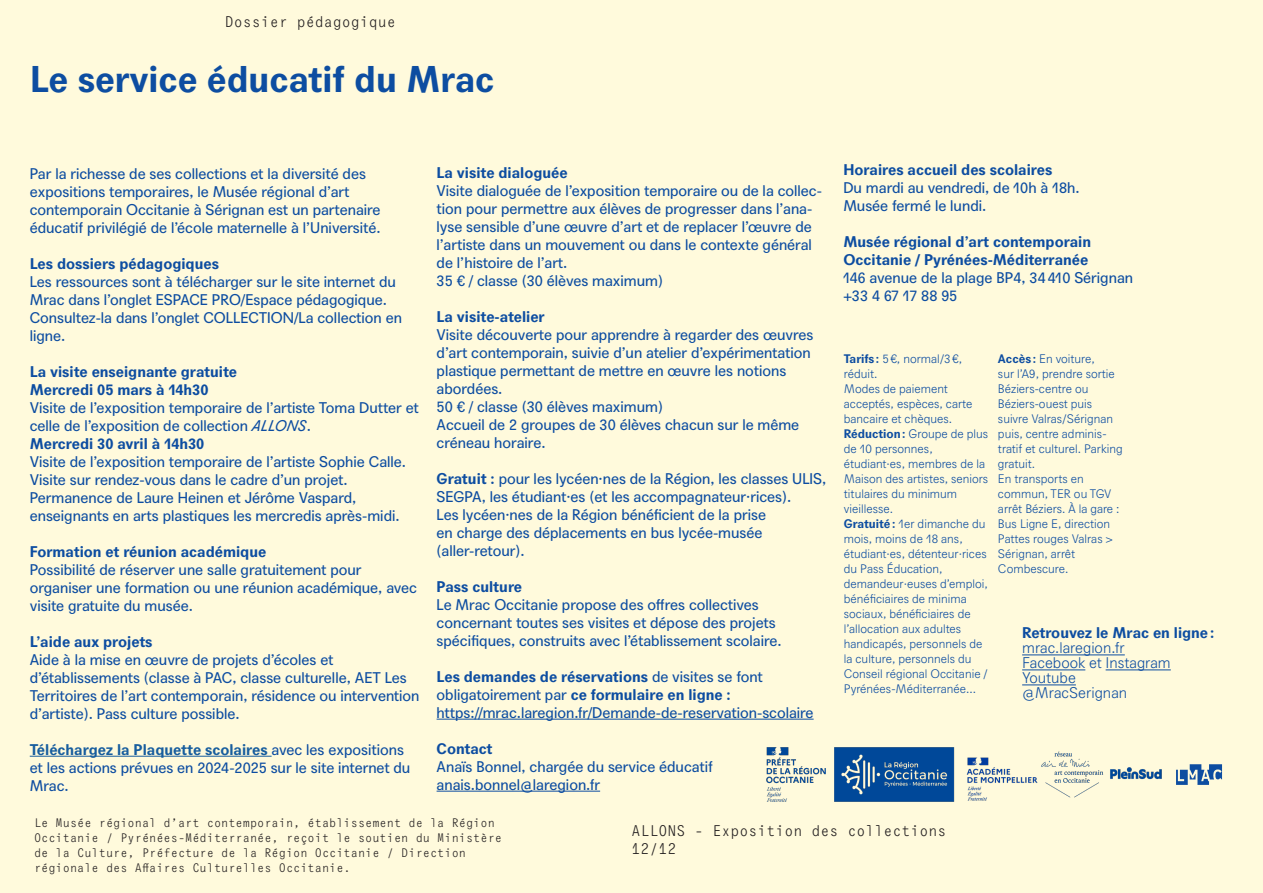
<style>
.page{position:relative;width:1263px;height:893px;background:#fffadc}
.page>*{position:absolute;margin:0;border:0;box-sizing:border-box;transform-origin:0 0}
.Titre{font:700 36px "Agipo";color:#0d4da1}
.Base{font:15px/18px "Agipo";color:#0d4da1}
.Base-2{font:700 15px/18px "Agipo";color:#0d4da1}
.Light{font:300 15px/15px "Agipo";color:#0d4da1}
.t1{font:15px/18px "Agipo Mono";color:#231f20}
.Light-2{font:300 12px/15px "Agipo";color:#0d4da1}
.Leg{font:12px/15px "Agipo Mono";color:#231f20}
.s1{font-weight:700}
.s2{font-weight:400}
.s3{font-style:italic}
.s4{font-weight:700;color:#175d9e}
</style>
<div class="page">
<hr style="left:1022px;top:654px;width:103px;height:1px;background:#0d4da1">
<hr style="left:1022px;top:669px;width:63px;height:1px;background:#0d4da1">
<hr style="left:1106px;top:669px;width:65px;height:1px;background:#0d4da1">
<hr style="left:1022px;top:684px;width:54px;height:1px;background:#0d4da1">
<hr style="left:30px;top:756px;width:242px;height:1px;background:#175d9e">
<hr style="left:437px;top:719px;width:377px;height:1px;background:#0d4da1">
<hr style="left:437px;top:791px;width:163px;height:1px;background:#0d4da1">
<img style="left:1041px;top:751px;width:121px;height:47px">
<img style="left:966px;top:757px;width:71px;height:44px">
<img style="left:766px;top:747px;width:189px;height:55px">
<img style="left:1176px;top:764px;width:47px;height:21px">
<p class="t1" style="left:225px;top:11px;width:172px">Dossier pédagogique</p>
<p class="Titre" style="left:30px;top:51px;width:466px">Le service éducatif du Mrac</p>
<p class="Base" style="left:843px;top:160px;width:238px"><span class="s1">Horaires accueil des scolaires<br></span>Du mardi au vendredi, de 10h à 18h.<br>Musée fermé le lundi.</p>
<p class="Base-2" style="left:843px;top:232px;width:291px">Musée régional d’art contemporain<br>Occitanie / Pyrénées-Méditerranée<br><span class="s2">146 avenue de la plage BP4, 34410 Sérignan +33 4 67 17 88 95</span></p>
<p class="Base" style="left:437px;top:162px;width:387px"><span class="s1">La visite dialoguée<br></span>Visite dialoguée de l’exposition temporaire ou de la collec&shy;tion pour permettre aux élèves de progresser dans l’ana&shy;lyse sensible d’une œuvre d’art et de replacer l’œuvre de l’artiste dans un mouvement ou dans le contexte général de l’histoire de l’art.<br>35 € / classe (30 élèves maximum)</p>
<p class="Base" style="left:437px;top:306px;width:378px"><span class="s1">La visite-atelier<br></span>Visite découverte pour apprendre à regarder des œuvres d’art contemporain, suivie d’un atelier d’expérimentation plastique permettant de mettre en œuvre les notions abordées.<br>50 € / classe (30 élèves maximum)<br>Accueil de 2 groupes de 30 élèves chacun sur le même créneau horaire.</p>
<p class="Base" style="left:437px;top:468px;width:391px"><span class="s1">Gratuit :</span> pour les lycéen·nes de la Région, les classes ULIS, SEGPA, les étudiant·es (et les accompagnateur·rices).<br>Les lycéen·nes de la Région bénéficient de la prise<br>en charge des déplacements en bus lycée-musée (aller-retour).</p>
<p class="Base" style="left:437px;top:576px;width:347px"><span class="s1">Pass culture<br></span>Le Mrac Occitanie propose des offres collectives concernant toutes ses visites et dépose des projets spécifiques, construits avec l’établissement scolaire.</p>
<p class="Base" style="left:437px;top:666px;width:379px"><span class="s1">Les demandes de réservations</span> de visites se font obligatoirement par <span class="s1">ce formulaire en ligne : </span>https://mrac.laregion.fr/Demande-de-reservation-scolaire</p>
<p class="Base" style="left:437px;top:738px;width:278px"><span class="s1">Contact<br></span>Anaïs Bonnel, chargée du service éducatif anais.bonnel@laregion.fr</p>
<p class="Leg" style="left:34px;top:814px;width:469px">Le Musée régional d’art contemporain, établissement de la Région Occitanie / Pyrénées-Méditerranée, reçoit le soutien du Ministère de la Culture, Préfecture de la Région Occitanie / Direction régionale des Affaires Culturelles Occitanie.</p>
<p class="Base" style="left:30px;top:163px;width:352px">Par la richesse de ses collections et la diversité des expositions temporaires, le Musée régional d’art contemporain Occitanie à Sérignan est un partenaire éducatif privilégié de l’école maternelle à l’Université.</p>
<p class="Base" style="left:30px;top:253px;width:374px"><span class="s1">Les dossiers pédagogiques<br></span>Les ressources sont à télécharger sur le site internet du Mrac dans l’onglet ESPACE PRO/Espace pédagogique.<br>Consultez-la dans l’onglet COLLECTION/La collection en ligne.</p>
<p class="Base" style="left:30px;top:361px;width:390px"><span class="s1">La visite enseignante gratuite<br>Mercredi 05 mars à 14h30<br></span>Visite de l’exposition temporaire de l’artiste Toma Dutter et celle de l’exposition de collection <span class="s3">ALLONS</span>.<br><span class="s1">Mercredi 30 avril à 14h30<br></span>Visite de l’exposition temporaire de l’artiste Sophie Calle.<br>Visite sur rendez-vous dans le cadre d’un projet.<br>Permanence de Laure Heinen et Jérôme Vaspard, enseignants en arts plastiques les mercredis après-midi.</p>
<p class="Base" style="left:30px;top:541px;width:389px"><span class="s1">Formation et réunion académique<br></span>Possibilité de réserver une salle gratuitement pour organiser une formation ou une réunion académique, avec visite gratuite du musée.</p>
<p class="Base" style="left:30px;top:631px;width:391px"><span class="s1">L’aide aux projets<br></span>Aide à la mise en œuvre de projets d’écoles et d’établissements (classe à PAC, classe culturelle, AET Les Territoires de l’art contemporain, résidence ou intervention d’artiste). Pass culture possible.</p>
<p class="Base" style="left:30px;top:739px;width:382px"><span class="s4">Téléchargez la Plaquette scolaires</span> avec les expositions et les actions prévues en 2024-2025 sur le site internet du<br>Mrac.</p>
<p class="Light-2" style="left:998px;top:350px;width:126px"><span class="s1">Accès :</span> En voiture,<br>sur l’A9, prendre sortie<br>Béziers-centre ou<br>Béziers-ouest puis suivre Valras/Sérignan puis, centre adminis&shy;tratif et culturel. Parking gratuit.</p>
<p class="Light-2" style="left:998px;top:470px;width:123px">En transports en commun, TER ou TGV arrêt Béziers. À la gare :<br>Bus Ligne E, direction<br>Pattes rouges Valras &gt;<br>Sérignan, arrêt<br>Combescure.</p>
<p class="Light-2" style="left:844px;top:350px;width:120px"><span class="s1">Tarifs :</span> 5€, normal/3€, réduit.</p>
<p class="Light-2" style="left:844px;top:380px;width:130px">Modes de paiement acceptés, espèces, carte bancaire et chèques.</p>
<p class="Light-2" style="left:844px;top:425px;width:146px"><span class="s1">Réduction:</span> Groupe de plus de 10 personnes, étudiant·es, membres de la<br>Maison des artistes, seniors titulaires du minimum vieillesse.</p>
<p class="Light-2" style="left:844px;top:515px;width:145px"><span class="s1">Gratuité:</span> 1er dimanche du mois, moins de 18 ans, étudiant·es, détenteur·rices du Pass Éducation, demandeur·euses d’emploi, bénéficiaires de minima sociaux, bénéficiaires de l’allocation aux adultes handicapés, personnels de la culture, personnels du<br>Conseil régional Occitanie /<br>Pyrénées-Méditerranée...</p>
<p class="Light" style="left:1022px;top:624px;width:194px"><span class="s1">Retrouvez le Mrac en ligne: </span>mrac.laregion.fr<br>Facebook et Instagram</p>
<p class="Light" style="left:1022px;top:669px;width:107px">Youtube @MracSerignan</p>
<p class="t1" style="left:631px;top:820px;width:317px">ALLONS - Exposition des collections<br>12/12</p>
</div>
